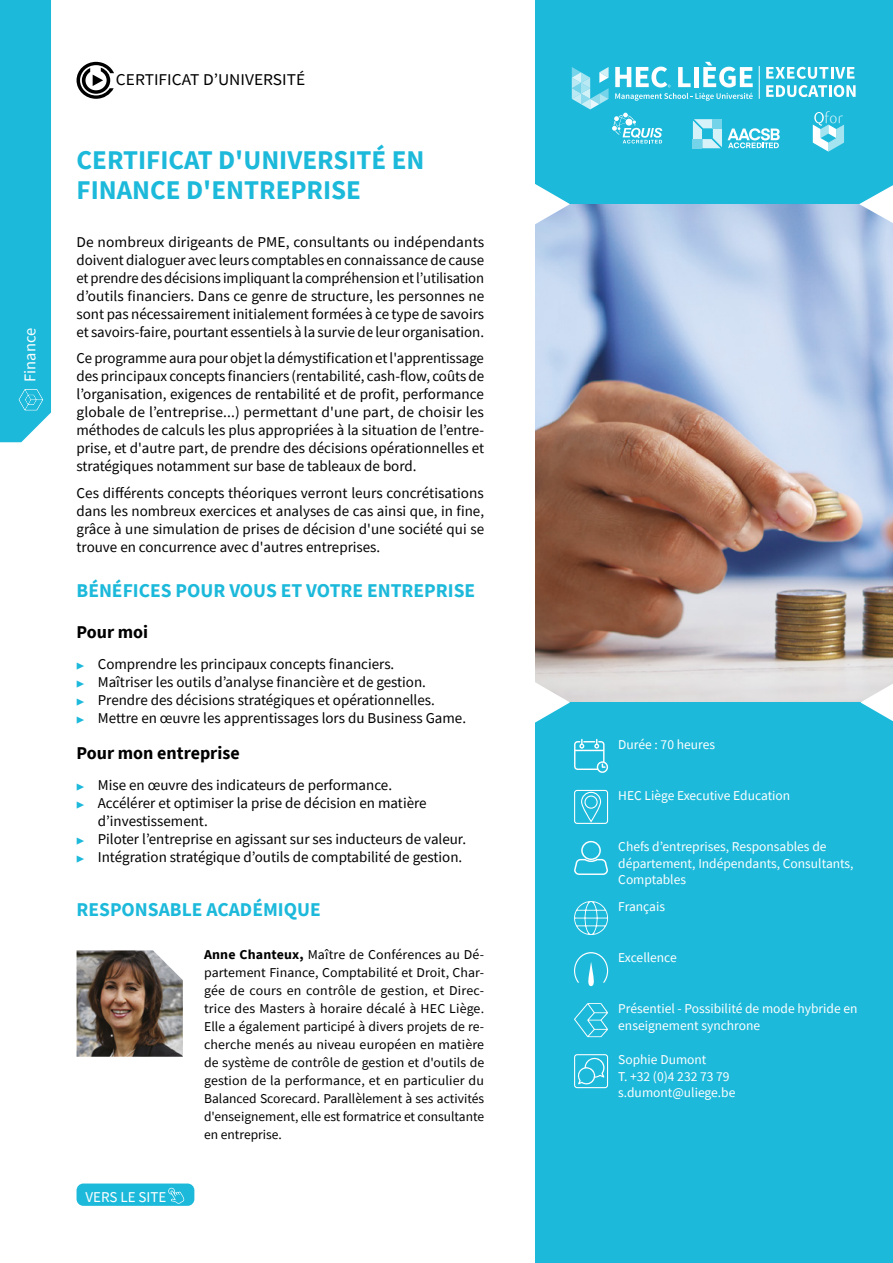
<style>
.page{position:relative;width:893px;height:1263px;background:#fff}
.page>*{position:absolute;margin:0;border:0;box-sizing:border-box;transform-origin:0 0}
.t1{font:700 27px/30px "Source Sans Pro";color:#1cb9db}
.t2{font:700 19.5px "Source Sans Pro";color:#1cb9db}
.t3{font:700 18px "Source Sans Pro";color:#000}
.t4{font:16.5px "Source Sans Pro";color:#000;scale:1.06 1}
.t5{font:16.5px "Source Sans Pro";color:#fff}
.t6{font:15px/18px "Source Sans Pro";color:#000;text-align:justify}
.t7{font:15px "Source Sans Pro";color:#fff}
.t8{font:13.5px/18px "Source Sans Pro";color:#000;text-align:justify}
.t9{font:13.5px/16.5px "Source Sans Pro";color:#fff}
.s1{font-weight:700;font-size:9px;color:#1cb9db}
.s2{font-weight:700}
</style>
<div class="page">
<div style="left:0;top:0;width:51px;height:442px;background:#1cb9db"></div>
<svg style="left:77px;top:62px;width:37px;height:37px"></svg>
<div style="left:536px;top:0;width:357px;height:1263px;background:#1cb9db"></div>
<div style="left:77px;top:1183px;width:117px;height:23px;background:#1cb9db;border-radius:7px"></div>
<svg style="left:168px;top:1188px;width:16px;height:16px"></svg>
<img style="left:77px;top:950px;width:106px;height:107px">
<img style="left:536px;top:204px;width:357px;height:498px">
<svg style="left:535px;top:681px;width:35px;height:43px"></svg>
<svg style="left:860px;top:684px;width:33px;height:37px"></svg>
<svg style="left:535px;top:183px;width:35px;height:42px"></svg>
<svg style="left:859px;top:185px;width:34px;height:38px"></svg>
<svg style="left:574px;top:739px;width:34px;height:34px"></svg>
<svg style="left:574px;top:790px;width:34px;height:34px"></svg>
<svg style="left:574px;top:841px;width:34px;height:34px"></svg>
<svg style="left:574px;top:901px;width:34px;height:34px"></svg>
<svg style="left:574px;top:952px;width:34px;height:34px"></svg>
<svg style="left:574px;top:1003px;width:34px;height:34px"></svg>
<svg style="left:574px;top:1054px;width:34px;height:34px"></svg>
<svg style="left:572px;top:62px;width:284px;height:90px"></svg>
<p class="t5" style="left:20px;top:382px;width:55px;rotate:-90deg">Finance</p>
<p class="t4" style="left:116px;top:69px;width:180px">CERTIFICAT D’UNIVERSITÉ</p>
<h1 class="t1" style="left:77px;top:145px;width:349px">CERTIFICAT D'UNIVERSITÉ EN<br>FINANCE D'ENTREPRISE</h1>
<p class="t6" style="left:77px;top:233px;width:409px">De nombreux dirigeants de PME, consultants ou indépendants doivent dialoguer avec leurs comptables en connaissance de cause et prendre des décisions impliquant la compréhension et l’utilisation d’outils financiers. Dans ce genre de structure, les personnes ne sont pas nécessairement initialement formées à ce type de savoirs et savoirs-faire, pourtant essentiels à la survie de leur organisation.</p>
<p class="t6" style="left:77px;top:349px;width:409px">Ce programme aura pour objet la démystification et l'apprentissage des principaux concepts financiers (rentabilité, cash-flow, coûts de l’organisation, exigences de rentabilité et de profit, performance globale de l’entreprise...) permettant d'une part, de choisir les méthodes de calculs les plus appropriées à la situation de l’entre&shy;prise, et d'autre part, de prendre des décisions opérationnelles et stratégiques notamment sur base de tableaux de bord.</p>
<p class="t6" style="left:77px;top:484px;width:409px">Ces différents concepts théoriques verront leurs concrétisations dans les nombreux exercices et analyses de cas ainsi que, in fine, grâce à une simulation de prises de décision d'une société qui se trouve en concurrence avec d'autres entreprises.</p>
<h2 class="t2" style="left:77px;top:577px;width:400px">BÉNÉFICES POUR VOUS ET VOTRE ENTREPRISE</h2>
<p class="t3" style="left:77px;top:620px;width:73px">Pour moi</p>
<p class="t6" style="left:77px;top:655px;width:391px;text-align:left"><span class="s1">▶</span> Comprendre les principaux concepts financiers.<br><span class="s1">▶</span> Maîtriser les outils d’analyse financière et de gestion.<br><span class="s1">▶</span> Prendre des décisions stratégiques et opérationnelles.<br><span class="s1">▶</span> Mettre en œuvre les apprentissages lors du Business Game.</p>
<p class="t3" style="left:77px;top:741px;width:165px">Pour mon entreprise</p>
<p class="t6" style="left:77px;top:776px;width:317px"><span class="s1">▶</span> Mise en œuvre des indicateurs de performance.</p>
<p class="t6" style="left:77px;top:794px;width:352px"><span class="s1">▶</span> Accélérer et optimiser la prise de décision en matière</p>
<p class="t6" style="left:98px;top:812px;width:112px">d’investissement.</p>
<p class="t6" style="left:77px;top:830px;width:391px"><span class="s1">▶</span> Piloter l’entreprise en agissant sur ses inducteurs de valeur.</p>
<p class="t6" style="left:77px;top:848px;width:387px"><span class="s1">▶</span> Intégration stratégique d’outils de comptabilité de gestion.</p>
<h2 class="t2" style="left:77px;top:896px;width:246px">RESPONSABLE ACADÉMIQUE</h2>
<p class="t8" style="left:204px;top:946px;width:282px"><span class="s2">Anne Chanteux,</span> Maître de Conférences au Dé&shy;partement Finance, Comptabilité et Droit, Char&shy;gée de cours en contrôle de gestion, et Direc&shy;trice des Masters à horaire décalé à HEC Liège.<br>Elle a également participé à divers projets de re&shy;cherche menés au niveau européen en matière de système de contrôle de gestion et d'outils de gestion de la performance, et en particulier du Balanced Scorecard. Parallèlement à ses activités d'enseignement, elle est formatrice et consultante en entreprise.</p>
<p class="t7" style="left:85px;top:1187px;width:83px">VERS LE SITE</p>
<p class="t9" style="left:618px;top:736px;width:98px">Durée : 70 heures</p>
<p class="t9" style="left:618px;top:787px;width:174px">HEC Liège Executive Education</p>
<p class="t9" style="left:618px;top:838px;width:237px">Chefs d’entreprises, Responsables de département, Indépendants, Consultants,<br>Comptables</p>
<p class="t9" style="left:618px;top:898px;width:48px">Français</p>
<p class="t9" style="left:618px;top:949px;width:60px">Excellence</p>
<p class="t9" style="left:618px;top:1000px;width:241px">Présentiel - Possibilité de mode hybride en enseignement synchrone</p>
<p class="t9" style="left:618px;top:1051px;width:119px">Sophie Dumont<br>T. +32 (0)4 232 73 79 s.dumont@uliege.be</p>
</div>
